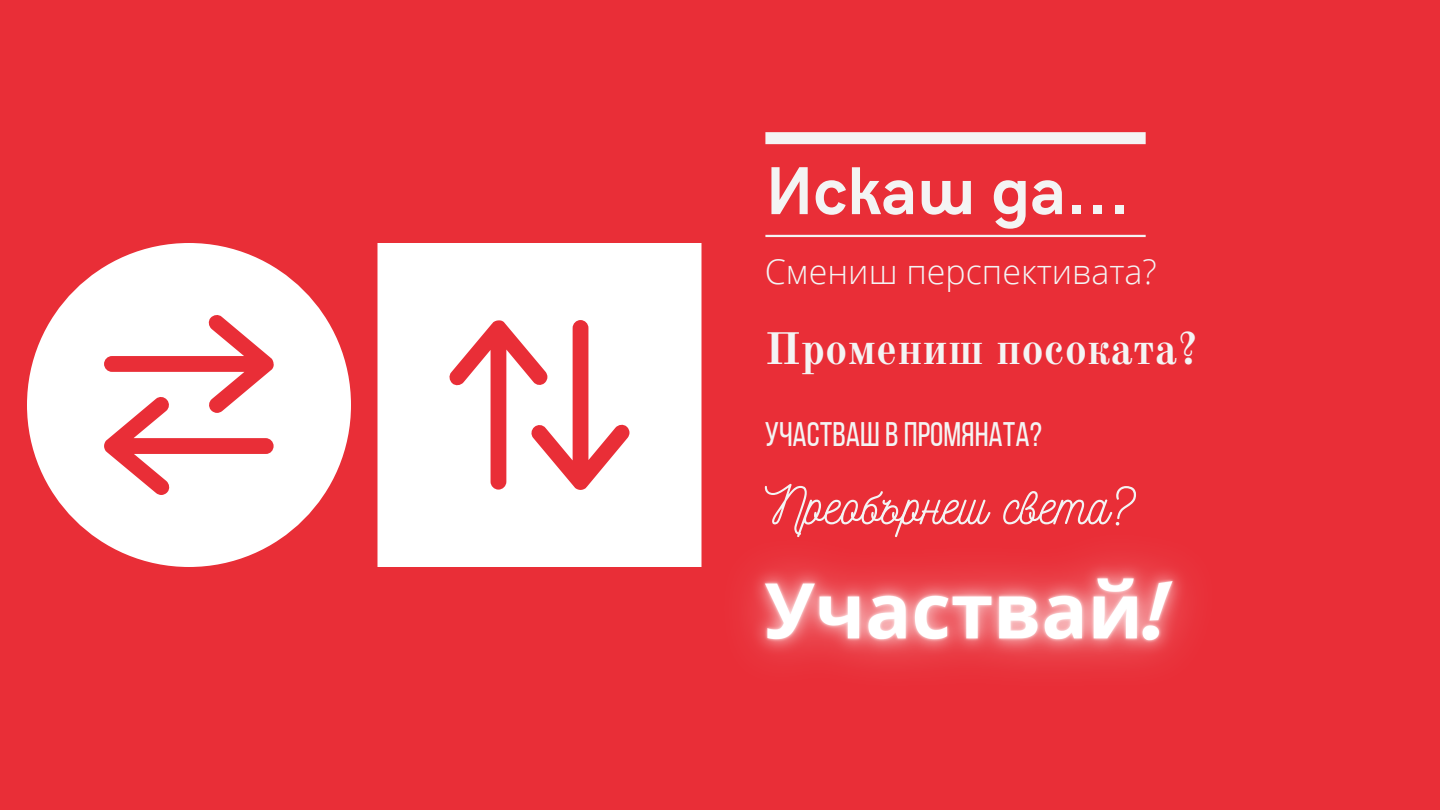
<style>
.page{position:relative;width:1440px;height:810px;background:#e92e37}
.page>*{position:absolute;margin:0;border:0;box-sizing:border-box;transform-origin:0 0}
.t1{font:700 68.1px "HK Grotesk";color:#f4f4f4}
.t2{font:52.1px "Nickainley";color:#f4f4f4}
.t3{font:700 44.6px "Old Standard";color:#f4f4f4}
.t4{font:300 34px "Open Sans";color:#f4f4f4}
.t5{font:34px "Bebas Neue";color:#f4f4f4}
</style>
<div class="page">
<div style="left:765px;top:132px;width:381px;height:12px;background:#f4f4f4"></div>
<hr style="left:765px;top:235px;width:381px;height:2px;background:#f4f4f4">
<svg style="left:27px;top:243px;width:324px;height:324px;fill:#fff"></svg>
<svg style="left:378px;top:243px;width:324px;height:324px;background:#fdeced"></svg>
<img style="left:668px;top:475px;width:518px;height:188px">
<h1 class="t1" style="left:765px;top:153px;width:366px">Искаш да...</h1>
<p class="t4" style="left:765px;top:248px;width:394px">Смениш перспективата?</p>
<h3 class="t3" style="left:765px;top:321px;width:435px">Промениш посоката?</h3>
<p class="t5" style="left:765px;top:421px;width:279px">Участваш в промяната?</p>
<h2 class="t2" style="left:765px;top:472px;width:370px">Преобърнеш света?</h2>
</div>
